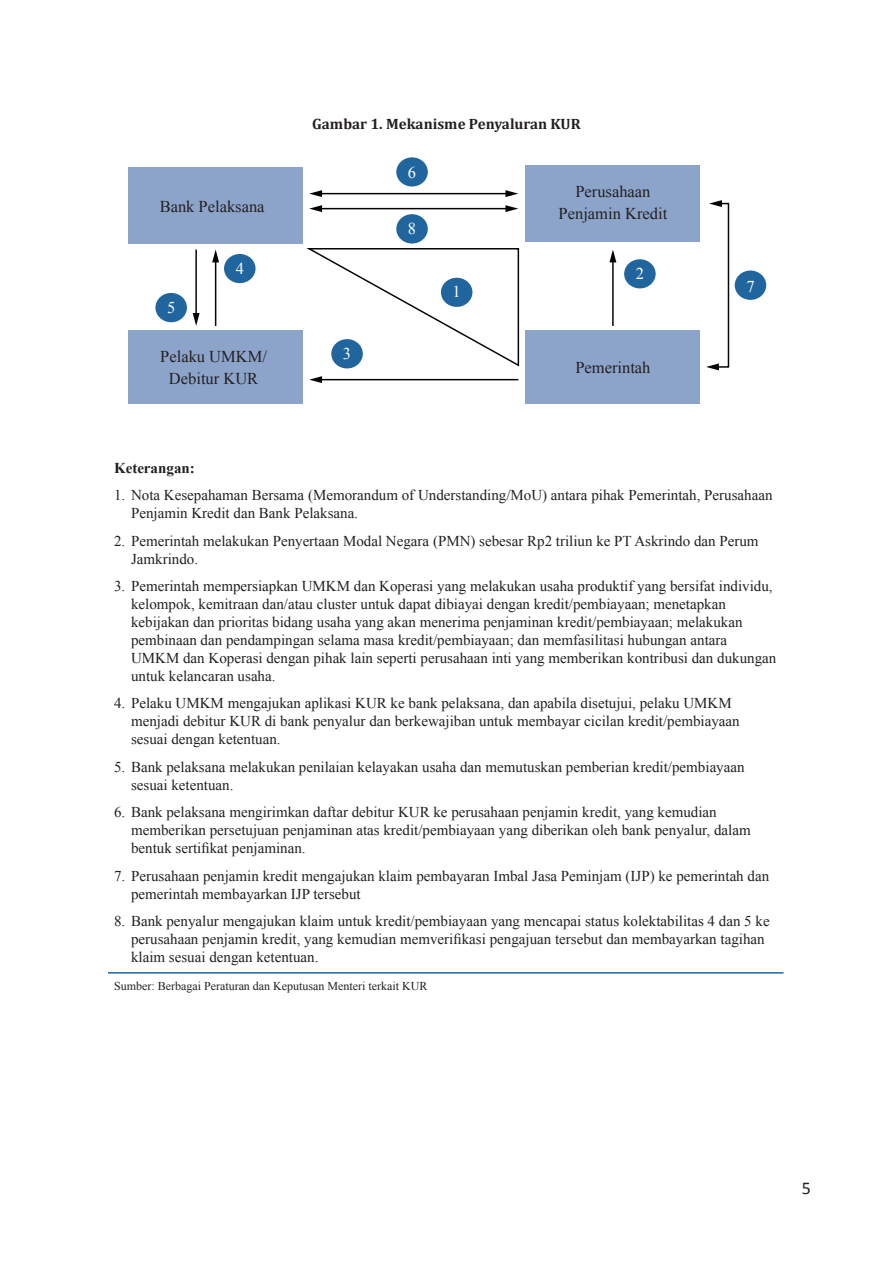
<style>
.page{position:relative;width:893px;height:1263px;background:#fff}
.page>*{position:absolute;margin:0;border:0;box-sizing:border-box;transform-origin:0 0}
.t1{font:18px "Calibri";color:#231f20}
.t2{font:16.5px/22.5px "Times New Roman";color:#231f20;text-align:center}
.t3{font:16.5px "Times New Roman";color:#fff}
.table_content_hangin{font:15px/18px "Times New Roman";color:#231f20}
.figure_title{font:700 15px "Cambria";color:#231f20}
.table_content_left{font:700 15px "Times New Roman";color:#231f20}
.table_footer{font:12px "Times New Roman";color:#231f20}
</style>
<div class="page">
<hr style="left:108px;top:972px;width:675px;height:2px;background:#21659f">
<div style="left:526px;top:165px;width:174px;height:77px;background:#8da4ca"></div>
<div style="left:129px;top:167px;width:174px;height:77px;background:#8da4ca"></div>
<div style="left:526px;top:330px;width:174px;height:74px;background:#8da4ca"></div>
<div style="left:129px;top:330px;width:174px;height:74px;background:#8da4ca"></div>
<svg style="left:306px;top:248px;width:214px;height:120px"></svg>
<svg style="left:706px;top:200px;width:24px;height:170px"></svg>
<div style="left:155px;top:293px;width:32px;height:29px;background:#21659f;border-radius:50%"></div>
<div style="left:224px;top:254px;width:32px;height:29px;background:#21659f;border-radius:50%"></div>
<div style="left:396px;top:214px;width:32px;height:30px;background:#21659f;border-radius:50%"></div>
<div style="left:331px;top:339px;width:32px;height:29px;background:#21659f;border-radius:50%"></div>
<div style="left:624px;top:259px;width:32px;height:29px;background:#21659f;border-radius:50%"></div>
<div style="left:735px;top:271px;width:31px;height:29px;background:#21659f;border-radius:50%"></div>
<div style="left:441px;top:278px;width:31px;height:29px;background:#21659f;border-radius:50%"></div>
<div style="left:396px;top:157px;width:32px;height:30px;background:#21659f;border-radius:50%"></div>
<hr style="left:195px;top:250px;width:2px;height:65px;background:#050504">
<svg style="left:193px;top:313px;width:7px;height:13px"></svg>
<hr style="left:215px;top:260px;width:1px;height:66px;background:#050504">
<svg style="left:212px;top:250px;width:7px;height:12px"></svg>
<hr style="left:320px;top:193px;width:188px;height:1px;background:#050504">
<svg style="left:309px;top:190px;width:13px;height:7px"></svg>
<svg style="left:505px;top:190px;width:13px;height:7px"></svg>
<hr style="left:320px;top:208px;width:188px;height:1px;background:#050504">
<svg style="left:309px;top:205px;width:13px;height:7px"></svg>
<svg style="left:505px;top:205px;width:13px;height:7px"></svg>
<hr style="left:320px;top:379px;width:198px;height:1px;background:#050504">
<svg style="left:309px;top:376px;width:13px;height:7px"></svg>
<hr style="left:612px;top:260px;width:2px;height:66px;background:#050504">
<svg style="left:609px;top:250px;width:7px;height:12px"></svg>
<p class="figure_title" style="left:312px;top:113px;width:270px">Gambar 1. Mekanisme Penyaluran KUR</p>
<p class="t2" style="left:160px;top:195px;width:106px">Bank Pelaksana</p>
<p class="t3" style="left:167px;top:296px;width:10px">5</p>
<p class="t3" style="left:236px;top:257px;width:10px">4</p>
<p class="t2" style="left:160px;top:345px;width:108px">Pelaku UMKM/<br>Debitur KUR</p>
<p class="t3" style="left:343px;top:342px;width:10px">3</p>
<p class="t3" style="left:408px;top:162px;width:10px">6</p>
<p class="t3" style="left:408px;top:217px;width:10px">8</p>
<p class="t3" style="left:453px;top:281px;width:10px">1</p>
<p class="t2" style="left:559px;top:180px;width:110px">Perusahaan<br>Penjamin Kredit</p>
<p class="t3" style="left:636px;top:262px;width:10px">2</p>
<p class="t2" style="left:575px;top:356px;width:77px">Pemerintah</p>
<p class="t3" style="left:746px;top:275px;width:10px">7</p>
<p class="table_content_left" style="left:114px;top:457px;width:82px">Keterangan:</p>
<p class="table_content_hangin" style="left:131px;top:486px;width:643px;text-indent:-17px">1. Nota Kesepahaman Bersama (Memorandum of Understanding/MoU) antara pihak Pemerintah, Perusahaan<br>Penjamin Kredit dan Bank Pelaksana.</p>
<p class="table_content_hangin" style="left:131px;top:531px;width:629px;text-indent:-17px">2. Pemerintah melakukan Penyertaan Modal Negara (PMN) sebesar Rp2 triliun ke PT Askrindo dan Perum<br>Jamkrindo.</p>
<p class="table_content_hangin" style="left:131px;top:577px;width:647px;text-indent:-17px">3. Pemerintah mempersiapkan UMKM dan Koperasi yang melakukan usaha produktif yang bersifat individu, kelompok, kemitraan dan/atau cluster untuk dapat dibiayai dengan kredit/pembiayaan; menetapkan kebijakan dan prioritas bidang usaha yang akan menerima penjaminan kredit/pembiayaan; melakukan pembinaan dan pendampingan selama masa kredit/pembiayaan; dan memfasilitasi hubungan antara UMKM dan Koperasi dengan pihak lain seperti perusahaan inti yang memberikan kontribusi dan dukungan untuk kelancaran usaha.</p>
<p class="table_content_hangin" style="left:131px;top:694px;width:610px;text-indent:-17px">4. Pelaku UMKM mengajukan aplikasi KUR ke bank pelaksana, dan apabila disetujui, pelaku UMKM menjadi debitur KUR di bank penyalur dan berkewajiban untuk membayar cicilan kredit/pembiayaan sesuai dengan ketentuan.</p>
<p class="table_content_hangin" style="left:131px;top:757px;width:615px;text-indent:-17px">5. Bank pelaksana melakukan penilaian kelayakan usaha dan memutuskan pemberian kredit/pembiayaan sesuai ketentuan.</p>
<p class="table_content_hangin" style="left:131px;top:803px;width:621px;text-indent:-17px">6. Bank pelaksana mengirimkan daftar debitur KUR ke perusahaan penjamin kredit, yang kemudian memberikan persetujuan penjaminan atas kredit/pembiayaan yang diberikan oleh bank penyalur, dalam bentuk sertifikat penjaminan.</p>
<p class="table_content_hangin" style="left:131px;top:866px;width:640px;text-indent:-17px">7. Perusahaan penjamin kredit mengajukan klaim pembayaran Imbal Jasa Peminjam (IJP) ke pemerintah dan pemerintah membayarkan IJP tersebut</p>
<p class="table_content_hangin" style="left:131px;top:912px;width:640px;text-indent:-17px">8. Bank penyalur mengajukan klaim untuk kredit/pembiayaan yang mencapai status kolektabilitas 4 dan 5 ke perusahaan penjamin kredit, yang kemudian memverifikasi pengajuan tersebut dan membayarkan tagihan klaim sesuai dengan ketentuan.</p>
<p class="table_footer" style="left:114px;top:977px;width:315px">Sumber: Berbagai Peraturan dan Keputusan Menteri terkait KUR</p>
<p class="t1" style="left:802px;top:1176px;width:11px">5</p>
</div>
